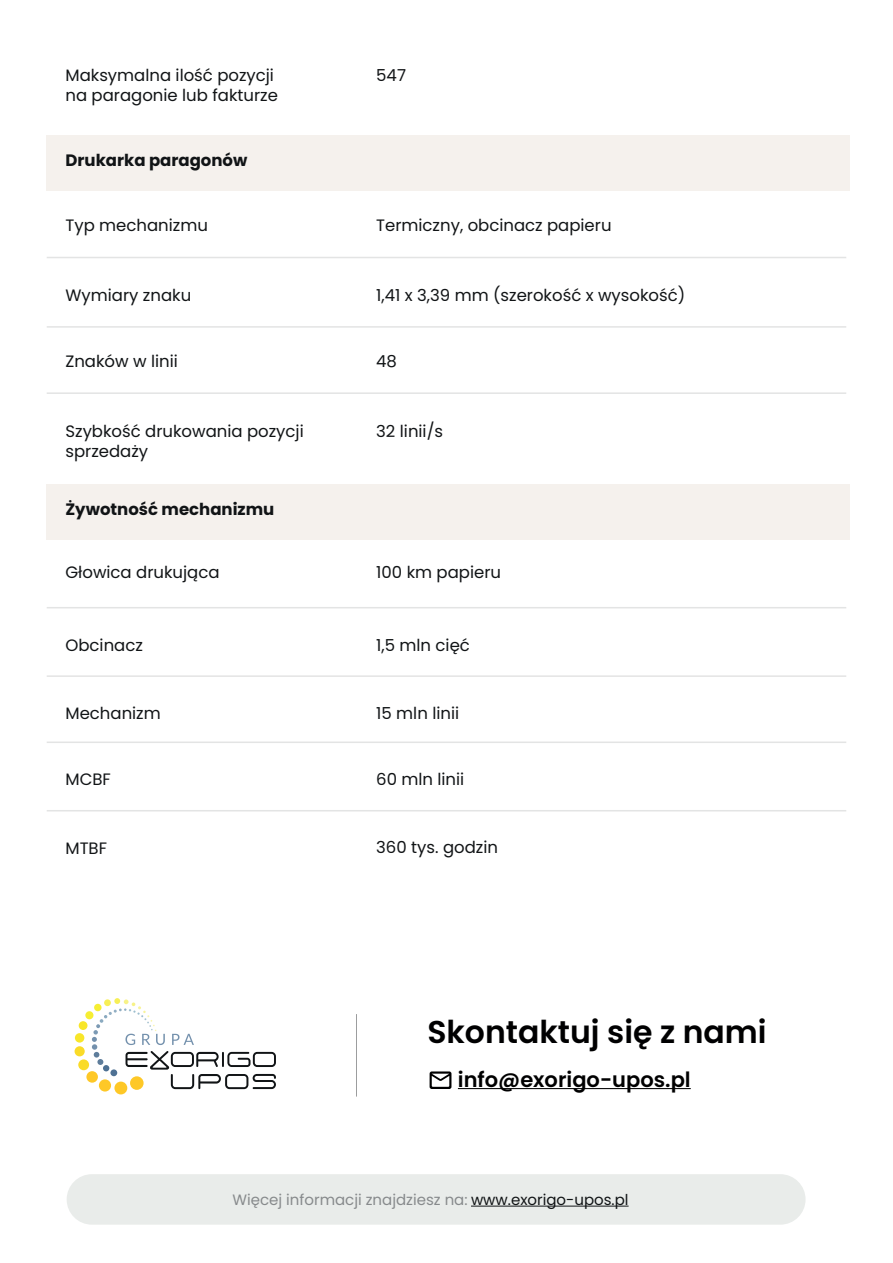
<style>
.page{position:relative;width:893px;height:1263px;background:#fff}
.page>*{position:absolute;margin:0;border:0;box-sizing:border-box;transform-origin:0 0}
.t1{font:600 31.5px "Poppins";color:#000001}
.t2{font:600 21px "Poppins";color:#000001}
.t3{font:16.5px/19.8px "Poppins";color:#111416}
.t4{font:700 16.5px "Poppins";color:#111416}
.t5{font:15px "Poppins";color:#878a8c}
.s1{color:#111416}
</style>
<div class="page">
<hr style="left:47px;top:257px;width:799px;height:1px;background:#959798">
<hr style="left:47px;top:326px;width:799px;height:2px;background:#959798">
<hr style="left:47px;top:392px;width:799px;height:2px;background:#959798">
<div style="left:47px;top:135px;width:803px;height:55px;background:#f5f1ed"></div>
<div style="left:47px;top:484px;width:803px;height:55px;background:#f5f1ed"></div>
<hr style="left:47px;top:607px;width:799px;height:1px;background:#959798">
<hr style="left:47px;top:675px;width:799px;height:2px;background:#959798">
<hr style="left:47px;top:741px;width:799px;height:2px;background:#959798">
<hr style="left:47px;top:810px;width:799px;height:1px;background:#959798">
<div style="left:114px;top:1081px;width:13px;height:13px;background:#fec827;border-radius:50%"></div>
<div style="left:99px;top:1079px;width:12px;height:12px;background:#fec827;border-radius:50%"></div>
<div style="left:86px;top:1071px;width:12px;height:12px;background:#fec827;border-radius:50%"></div>
<div style="left:78px;top:1059px;width:11px;height:11px;background:#fadb28;border-radius:50%"></div>
<div style="left:75px;top:1046px;width:10px;height:10px;background:#fadb28;border-radius:50%"></div>
<div style="left:75px;top:1033px;width:9px;height:9px;background:#f8e62a;border-radius:50%"></div>
<div style="left:79px;top:1021px;width:8px;height:9px;background:#f8e62a;border-radius:50%"></div>
<div style="left:85px;top:1011px;width:8px;height:8px;background:#f6ee33;border-radius:50%"></div>
<svg style="left:92px;top:998px;width:184px;height:91px"></svg>
<hr style="left:458px;top:1088px;width:233px;height:1px;background:#000001">
<svg style="left:430px;top:1071px;width:21px;height:18px"></svg>
<div style="left:67px;top:1174px;width:738px;height:51px;background:#e9ecea;border-radius:25px"></div>
<hr style="left:471px;top:1206px;width:158px;height:1px;background:#111416">
<hr style="left:356px;top:1014px;width:1px;height:82px;background:#111416">
<p class="t3" style="left:65px;top:66px;width:210px">Maksymalna ilość pozycji</p>
<p class="t3" style="left:376px;top:65px;width:31px">547</p>
<p class="t3" style="left:65px;top:86px;width:214px">na paragonie lub fakturze</p>
<p class="t4" style="left:65px;top:150px;width:183px">Drukarka paragonów</p>
<p class="t3" style="left:65px;top:215px;width:144px">Typ mechanizmu</p>
<p class="t3" style="left:65px;top:285px;width:127px">Wymiary znaku</p>
<p class="t3" style="left:376px;top:215px;width:237px">Termiczny, obcinacz papieru</p>
<p class="t3" style="left:376px;top:285px;width:310px">1,41 x 3,39 mm (szerokość x wysokość)</p>
<p class="t3" style="left:65px;top:352px;width:114px">Znaków w linii</p>
<p class="t3" style="left:376px;top:352px;width:22px">48</p>
<p class="t3" style="left:65px;top:421px;width:240px">Szybkość drukowania pozycji sprzedaży</p>
<p class="t3" style="left:376px;top:421px;width:68px">32 linii/s</p>
<p class="t4" style="left:65px;top:499px;width:210px">Żywotność mechanizmu</p>
<p class="t3" style="left:65px;top:562px;width:156px">Głowica drukująca</p>
<p class="t3" style="left:65px;top:635px;width:79px">Obcinacz</p>
<p class="t3" style="left:376px;top:562px;width:126px">100 km papieru</p>
<p class="t3" style="left:376px;top:635px;width:95px">1,5 mln cięć</p>
<p class="t3" style="left:65px;top:704px;width:97px">Mechanizm</p>
<p class="t3" style="left:376px;top:703px;width:84px">15 mln linii</p>
<p class="t3" style="left:65px;top:769px;width:47px">MCBF</p>
<p class="t3" style="left:376px;top:769px;width:90px">60 mln linii</p>
<p class="t3" style="left:65px;top:838px;width:43px">MTBF</p>
<p class="t3" style="left:376px;top:837px;width:123px">360 tys. godzin</p>
<h1 class="t1" style="left:427px;top:1013px;width:341px">Skontaktuj się z nami</h1>
<p class="t2" style="left:458px;top:1067px;width:234px">info@exorigo-upos.pl</p>
<p class="t5" style="left:232px;top:1191px;width:398px">Więcej informacji znajdziesz na: <span class="s1">www.exorigo-upos.pl</span></p>
</div>
